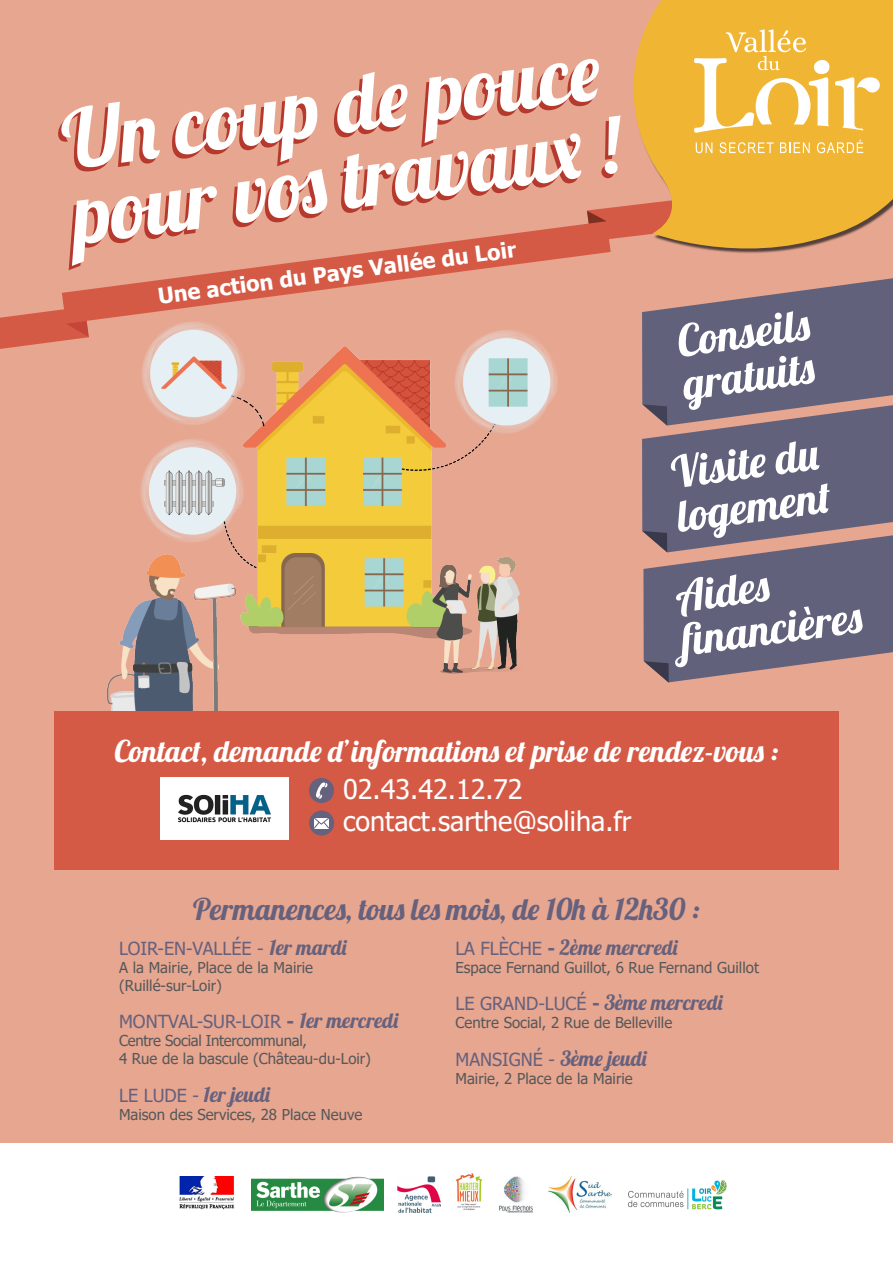
<style>
.page{position:relative;width:893px;height:1263px;background:#e7a690}
.page>*{position:absolute;margin:0;border:0;box-sizing:border-box;transform-origin:0 0}
.t1{font:30px "Lobster 1.4";color:#fff}
.t2{font:30px "Lobster 1.4";color:#66617d}
.t3{font:27px/32.5px "Tahoma";color:#fff}
.t4{font:700 21.75px "Tahoma";color:#fff}
.t5{font:21px "Lobster 1.4";color:#66617d}
.t6{font:18px "Tahoma";color:#66617d}
.t7{font:15px/18px "Tahoma";color:#57585a}
.t8{font:15px/18px "Tahoma";letter-spacing:-.02em;color:#57585a}
.s1{font-size:21.45px}
.s2{font-family:"Lobster 1.4";font-size:21px}
.s3{font-weight:700}
.s4{font-family:"Tahoma";font-size:18px}
.s5{font-family:"Tahoma";font-weight:700;font-size:18px}
</style>
<div class="page">
<svg style="left:0;top:309px;width:89px;height:40px"></svg>
<svg style="left:62px;top:270px;width:410px;height:54px"></svg>
<div style="left:0;top:1143px;width:893px;height:120px;background:#fff"></div>
<img style="left:179px;top:1177px;width:56px;height:33px">
<img style="left:398px;top:1177px;width:42px;height:35px">
<img style="left:456px;top:1173px;width:26px;height:38px">
<img style="left:251px;top:1177px;width:132px;height:35px">
<img style="left:628px;top:1180px;width:99px;height:30px">
<img style="left:499px;top:1177px;width:34px;height:35px">
<img style="left:548px;top:1177px;width:64px;height:35px">
<div style="left:645px;top:0;width:248px;height:217px;background:#f1b534"></div>
<svg style="left:58px;top:29px;width:822px;height:241px"></svg>
<img style="left:107px;top:322px;width:450px;height:389px">
<div style="left:54px;top:711px;width:785px;height:159px;background:#d55a46"></div>
<svg style="left:642px;top:278px;width:251px;height:405px;background:#877d8d"></svg>
<div style="left:309px;top:810px;width:25px;height:25px;background:#66617d;border-radius:50%"></div>
<svg style="left:314px;top:818px;width:15px;height:11px"></svg>
<div style="left:309px;top:778px;width:25px;height:25px;background:#66617d;border-radius:50%"></div>
<svg style="left:316px;top:782px;width:11px;height:17px"></svg>
<img style="left:161px;top:777px;width:127px;height:62px">
<p class="t4" style="left:156px;top:282px;width:363px;rotate:-8deg">Une action du Pays Vallée du Loi<span class="s1">r</span></p>
<p class="t1" style="left:114px;top:732px;width:666px">Contact, demande d’informations et prise de rendez-vous :</p>
<p class="t3" style="left:343px;top:774px;width:290px">02.43.42.12.72 contact.sarthe@soliha.fr</p>
<p class="t2" style="left:193px;top:890px;width:508px">Permanences, tous les mois, de 10h à 12h30 :</p>
<p class="t6" style="left:119px;top:936px;width:229px">LOIR-EN-VALLÉE - <span class="s2">1er mardi</span></p>
<p class="t7" style="left:119px;top:959px;width:196px">A la Mairie, Place de la Mairie (Ruillé-sur-Loir)</p>
<p class="t6" style="left:119px;top:1010px;width:280px">MONTVAL-SUR-LOIR <span class="s3">-</span> <span class="s2">1er mercredi</span></p>
<p class="t8" style="left:119px;top:1033px;width:254px">Centre Social Intercommunal,<br>4 Rue de la bascule (Château-du-Loir)</p>
<p class="t5" style="left:119px;top:1080px;width:152px"><span class="s4">LE LUDE -</span> 1er jeudi</p>
<p class="t7" style="left:119px;top:1106px;width:245px">Maison des Services, 28 Place Neuve</p>
<p class="t5" style="left:455px;top:934px;width:224px"><span class="s4">LA FLÈCHE</span> <span class="s5">-</span> 2ème mercredi</p>
<p class="t7" style="left:455px;top:959px;width:305px">Espace Fernand Guillot, 6 Rue Fernand Guillot</p>
<p class="t6" style="left:455px;top:992px;width:268px">LE GRAND-LUCÉ <span class="s3">-</span> <span class="s2">3ème mercredi</span></p>
<p class="t7" style="left:455px;top:1015px;width:218px">Centre Social, 2 Rue de Belleville</p>
<p class="t6" style="left:455px;top:1047px;width:193px">MANSIGNÉ - <span class="s2">3ème jeudi</span></p>
<p class="t7" style="left:455px;top:1070px;width:179px">Mairie, 2 Place de la Mairie</p>
</div>
